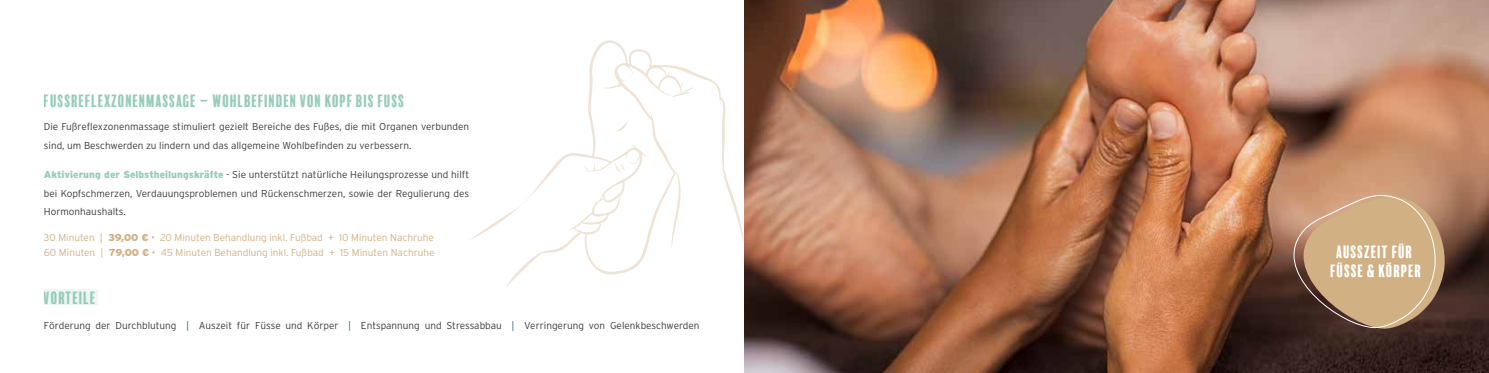
<style>
.page{position:relative;width:1489px;height:373px;background:#fff}
.page>*{position:absolute;margin:0;border:0;box-sizing:border-box;transform-origin:0 0}
.t1{font:16.25px "Balboa Plus Fill";color:#8bc6b3}
.t2{font:16.25px/19.5px "Balboa Plus Fill";color:#fff;text-align:center}
.t3{font:300 10px/18.8px "Interstate";color:#3c3c3b}
.t4{font:300 10px/15px "Interstate";color:#d1b084}
.s1{font-weight:900;color:rgb(139 198 179/.9)}
.s2{font-weight:900}
.s3{color:#206d77}
</style>
<div class="page">
<img style="left:744px;top:0;width:744px;height:372px">
<svg style="left:470px;top:40px;width:274px;height:248px"></svg>
<svg style="left:615px;top:120px;width:12px;height:11px"></svg>
<div style="left:44px;top:288px;width:53px;height:15px;background:#eef7f3"></div>
<svg style="left:1277px;top:194px;width:169px;height:134px"></svg>
<h1 class="t1" style="left:44px;top:92px;width:362px">FUSSREFLEXZONENMASSAGE – WOHLBEFINDEN VON KOPF BIS FUSS</h1>
<p class="t3" style="left:44px;top:117px;width:427px">Die Fußreflexzonenmassage stimuliert gezielt Bereiche des Fußes, die mit Organen verbunden sind, um Beschwerden zu lindern und das allgemeine Wohlbefinden zu verbessern.</p>
<p class="t3" style="left:44px;top:164px;width:427px;text-align:justify"><span class="s1">Aktivierung der Selbstheilungskräfte</span> - Sie unterstützt natürliche Heilungsprozesse und hilft bei Kopfschmerzen, Verdauungsproblemen und Rückenschmerzen, sowie der Regulierung des Hormonhaushalts.</p>
<p class="t4" style="left:44px;top:229px;width:392px">30 Minuten | <span class="s2">39,00 €</span> • 20 Minuten Behandlung inkl. Fußbad + 10 Minuten Nachruhe<br>60 Minuten | <span class="s2">79,00 €</span> • 45 Minuten Behandlung inkl. Fußbad + 15 Minuten Nachruhe</p>
<h1 class="t1" style="left:44px;top:288px;width:54px">VORTEILE</h1>
<p class="t3" style="left:44px;top:315px;width:657px">Förderung der Durchblutung <span class="s3">|</span> Auszeit für Füsse und Körper <span class="s3">|</span> Entspannung und Stressabbau <span class="s3">|</span> Verringerung von Gelenkbeschwerden</p>
<h1 class="t2" style="left:1329px;top:242px;width:93px">AUSSZEIT FÜR<br>FÜSSE &amp; KÖRPER</h1>
</div>
